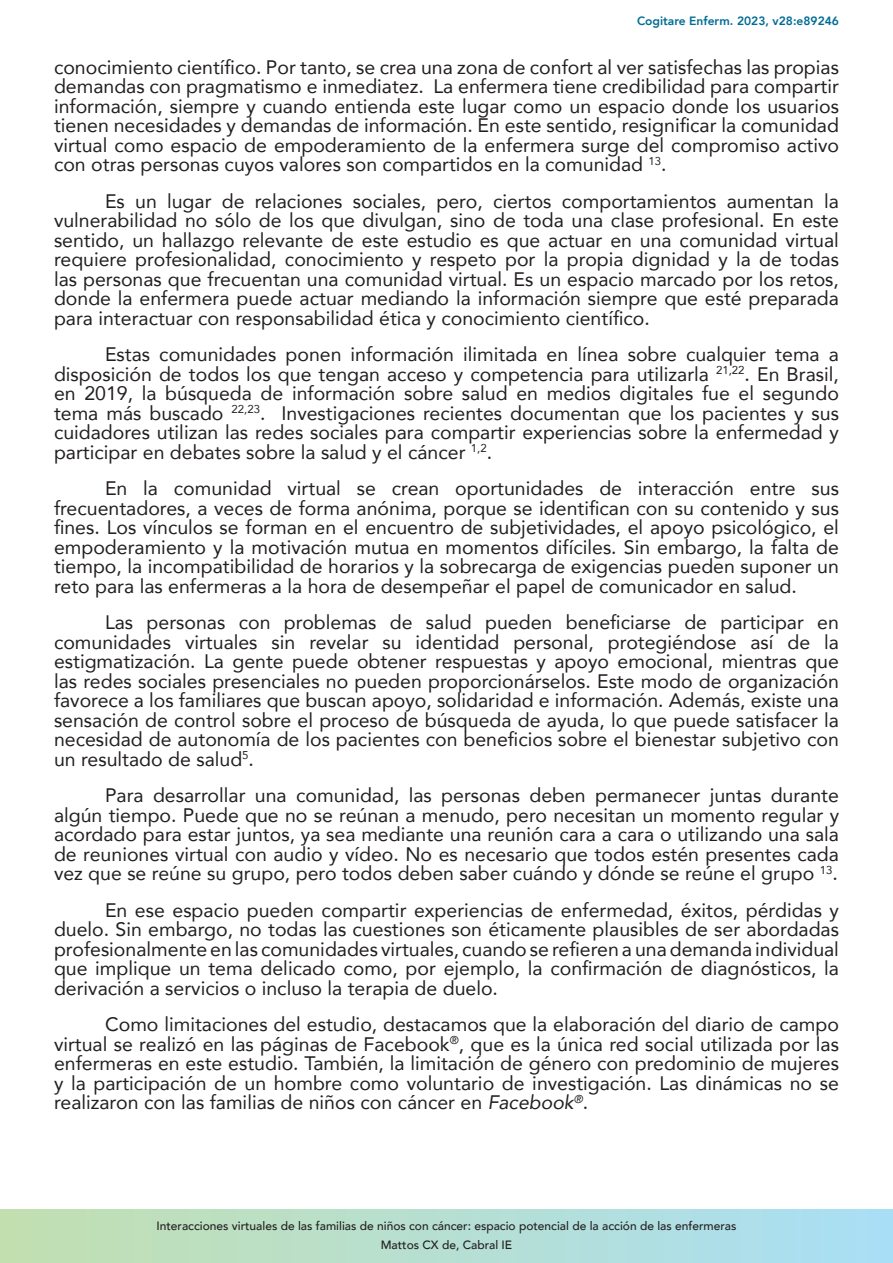
<style>
.page{position:relative;width:893px;height:1263px;background:#fff}
.page>*{position:absolute;margin:0;border:0;box-sizing:border-box;transform-origin:0 0}
.t1{font:19.5px/19.5px "Avenir";color:#231f20;text-align:justify}
.t2{font:500 12px/18.6px "Avenir";color:#231f20;text-align:center}
.t3{font:800 12px "Avenir";color:#006c95}
.s1{font-style:italic}
</style>
<div class="page">
<svg style="left:0;top:1209px;width:893px;height:54px;background:#b6dfd2"></svg>
<p class="t3" style="left:637px;top:10px;width:203px">Cogitare Enferm. 2023, v28:e89246</p>
<p class="t1" style="left:54px;top:56px;width:786px">conocimiento científico. Por tanto, se crea una zona de confort al ver satisfechas las propias demandas con pragmatismo e inmediatez. La enfermera tiene credibilidad para compartir información, siempre y cuando entienda este lugar como un espacio donde los usuarios tienen necesidades y demandas de información. En este sentido, resignificar la comunidad virtual como espacio de empoderamiento de la enfermera surge del compromiso activo con otras personas cuyos valores son compartidos en la comunidad <sup>13</sup>.</p>
<p class="t1" style="left:54px;top:190px;width:786px;text-indent:51px">Es un lugar de relaciones sociales, pero, ciertos comportamientos aumentan la vulnerabilidad no sólo de los que divulgan, sino de toda una clase profesional. En este sentido, un hallazgo relevante de este estudio es que actuar en una comunidad virtual requiere profesionalidad, conocimiento y respeto por la propia dignidad y la de todas las personas que frecuentan una comunidad virtual. Es un espacio marcado por los retos, donde la enfermera puede actuar mediando la información siempre que esté preparada para interactuar con responsabilidad ética y conocimiento científico.</p>
<p class="t1" style="left:54px;top:344px;width:786px;text-indent:51px">Estas comunidades ponen información ilimitada en línea sobre cualquier tema a disposición de todos los que tengan acceso y competencia para utilizarla <sup>21,22</sup>. En Brasil, en 2019, la búsqueda de información sobre salud en medios digitales fue el segundo tema más buscado <sup>22,23</sup>. Investigaciones recientes documentan que los pacientes y sus cuidadores utilizan las redes sociales para compartir experiencias sobre la enfermedad y participar en debates sobre la salud y el cáncer <sup>1,2</sup>.</p>
<p class="t1" style="left:54px;top:478px;width:786px;text-indent:51px">En la comunidad virtual se crean oportunidades de interacción entre sus frecuentadores, a veces de forma anónima, porque se identifican con su contenido y sus fines. Los vínculos se forman en el encuentro de subjetividades, el apoyo psicológico, el empoderamiento y la motivación mutua en momentos difíciles. Sin embargo, la falta de tiempo, la incompatibilidad de horarios y la sobrecarga de exigencias pueden suponer un reto para las enfermeras a la hora de desempeñar el papel de comunicador en salud.</p>
<p class="t1" style="left:54px;top:612px;width:786px;text-indent:51px">Las personas con problemas de salud pueden beneficiarse de participar en comunidades virtuales sin revelar su identidad personal, protegiéndose así de la estigmatización. La gente puede obtener respuestas y apoyo emocional, mientras que las redes sociales presenciales no pueden proporcionárselos. Este modo de organización favorece a los familiares que buscan apoyo, solidaridad e información. Además, existe una sensación de control sobre el proceso de búsqueda de ayuda, lo que puede satisfacer la necesidad de autonomía de los pacientes con beneficios sobre el bienestar subjetivo con un resultado de salud<sup>5</sup>.</p>
<p class="t1" style="left:54px;top:785px;width:786px;text-indent:51px">Para desarrollar una comunidad, las personas deben permanecer juntas durante algún tiempo. Puede que no se reúnan a menudo, pero necesitan un momento regular y acordado para estar juntos, ya sea mediante una reunión cara a cara o utilizando una sala de reuniones virtual con audio y vídeo. No es necesario que todos estén presentes cada vez que se reúne su grupo, pero todos deben saber cuándo y dónde se reúne el grupo <sup>13</sup>.</p>
<p class="t1" style="left:54px;top:899px;width:786px;text-indent:51px">En ese espacio pueden compartir experiencias de enfermedad, éxitos, pérdidas y duelo. Sin embargo, no todas las cuestiones son éticamente plausibles de ser abordadas profesionalmente en las comunidades virtuales, cuando se refieren a una demanda individual que implique un tema delicado como, por ejemplo, la confirmación de diagnósticos, la derivación a servicios o incluso la terapia de duelo.</p>
<p class="t1" style="left:54px;top:1014px;width:786px;text-indent:51px">Como limitaciones del estudio, destacamos que la elaboración del diario de campo virtual se realizó en las páginas de Facebook<sup>®</sup>, que es la única red social utilizada por las enfermeras en este estudio. También, la limitación de género con predominio de mujeres y la participación de un hombre como voluntario de investigación. Las dinámicas no se realizaron con las familias de niños con cáncer en <span class="s1">Facebook</span><sup>®</sup>.</p>
<p class="t2" style="left:156px;top:1216px;width:581px">Interacciones virtuales de las familias de niños con cáncer: espacio potencial de la acción de las enfermeras<br>Mattos CX de, Cabral IE</p>
</div>
